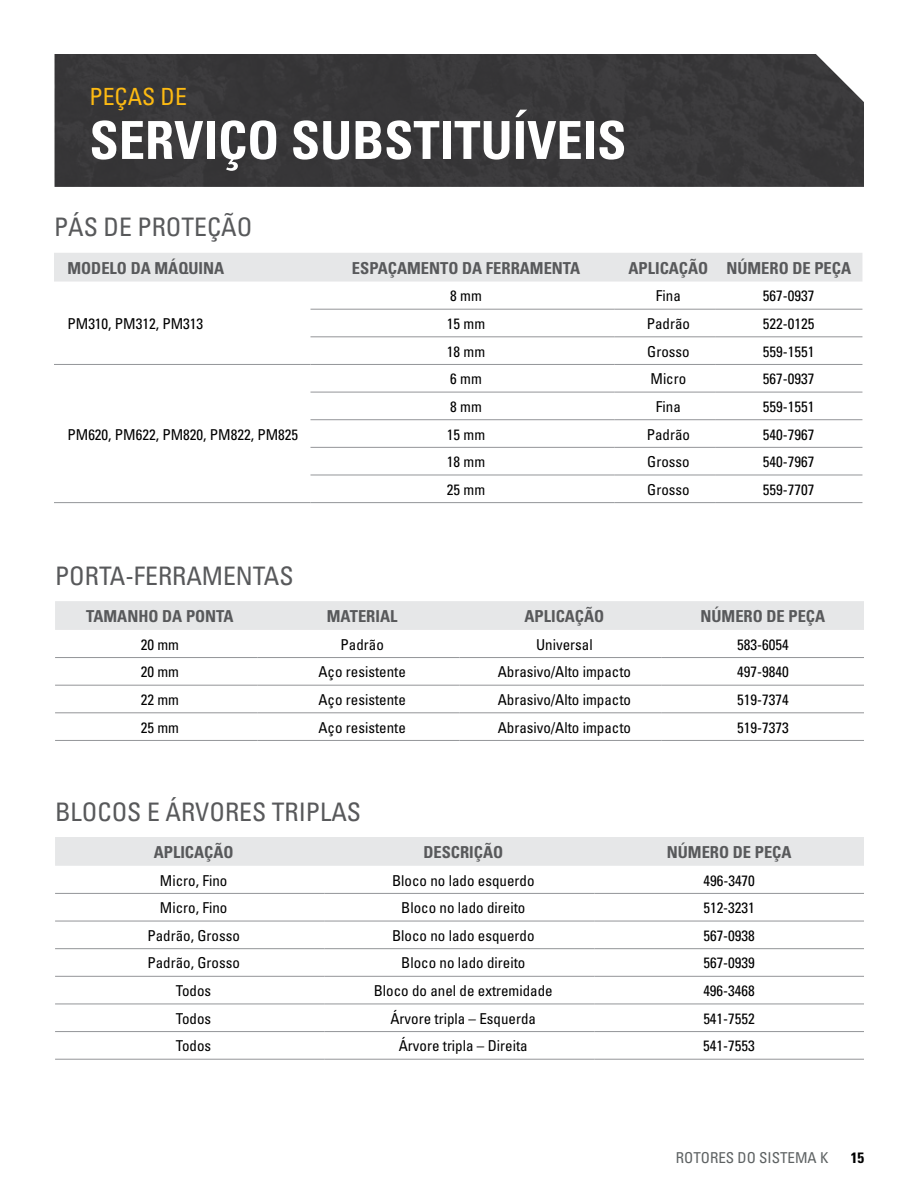
<style>
.page{position:relative;width:918px;height:1188px;background:#fff}
.page>*{position:absolute;margin:0;border:0;box-sizing:border-box;transform-origin:0 0}
.t1{font:700 condensed 52.5px "Univers";color:#fff}
.t2{font:condensed 25.5px "Univers";color:#58595b}
.t3{font:condensed 23.7px "Univers";color:#fdba12}
.t4{font:700 condensed 16.5px "Univers";color:#58595b}
.t5{font:condensed 15px "Univers";color:#000}
.t6{font:condensed 15px "Univers";color:#5e6263}
.t7{font:700 condensed 15px "Univers";color:#000}
</style>
<div class="page">
<div style="left:54px;top:253px;width:808px;height:29px;background:#e6e7e8"></div>
<hr style="left:310px;top:309px;width:304px;height:1px;background:#939598">
<hr style="left:614px;top:309px;width:101px;height:1px;background:#939598">
<hr style="left:715px;top:309px;width:147px;height:1px;background:#939598">
<hr style="left:310px;top:336px;width:304px;height:1px;background:#939598">
<hr style="left:614px;top:336px;width:101px;height:1px;background:#939598">
<hr style="left:715px;top:336px;width:147px;height:1px;background:#939598">
<hr style="left:54px;top:364px;width:256px;height:1px;background:#939598">
<hr style="left:310px;top:364px;width:304px;height:1px;background:#939598">
<hr style="left:614px;top:364px;width:101px;height:1px;background:#939598">
<hr style="left:715px;top:364px;width:147px;height:1px;background:#939598">
<hr style="left:310px;top:392px;width:304px;height:1px;background:#939598">
<hr style="left:614px;top:392px;width:101px;height:1px;background:#939598">
<hr style="left:715px;top:392px;width:147px;height:1px;background:#939598">
<hr style="left:310px;top:419px;width:304px;height:1px;background:#939598">
<hr style="left:614px;top:419px;width:101px;height:1px;background:#939598">
<hr style="left:715px;top:419px;width:147px;height:1px;background:#939598">
<hr style="left:310px;top:447px;width:304px;height:1px;background:#939598">
<hr style="left:614px;top:447px;width:101px;height:1px;background:#939598">
<hr style="left:715px;top:447px;width:147px;height:1px;background:#939598">
<hr style="left:310px;top:475px;width:304px;height:1px;background:#939598">
<hr style="left:614px;top:475px;width:101px;height:1px;background:#939598">
<hr style="left:715px;top:475px;width:147px;height:1px;background:#939598">
<hr style="left:54px;top:502px;width:256px;height:1px;background:#939598">
<hr style="left:310px;top:502px;width:304px;height:1px;background:#939598">
<hr style="left:614px;top:502px;width:101px;height:1px;background:#939598">
<hr style="left:715px;top:502px;width:147px;height:1px;background:#939598">
<div style="left:55px;top:54px;width:809px;height:133px;background:#383739"></div>
<div style="left:55px;top:601px;width:809px;height:29px;background:#e6e7e8"></div>
<hr style="left:55px;top:657px;width:202px;height:1px;background:#939598">
<hr style="left:257px;top:657px;width:203px;height:1px;background:#939598">
<hr style="left:460px;top:657px;width:202px;height:1px;background:#939598">
<hr style="left:662px;top:657px;width:202px;height:1px;background:#939598">
<hr style="left:55px;top:685px;width:202px;height:1px;background:#939598">
<hr style="left:257px;top:685px;width:203px;height:1px;background:#939598">
<hr style="left:460px;top:685px;width:202px;height:1px;background:#939598">
<hr style="left:662px;top:685px;width:202px;height:1px;background:#939598">
<hr style="left:55px;top:712px;width:202px;height:1px;background:#939598">
<hr style="left:257px;top:712px;width:203px;height:1px;background:#939598">
<hr style="left:460px;top:712px;width:202px;height:1px;background:#939598">
<hr style="left:662px;top:712px;width:202px;height:1px;background:#939598">
<hr style="left:55px;top:740px;width:202px;height:1px;background:#939598">
<hr style="left:257px;top:740px;width:203px;height:1px;background:#939598">
<hr style="left:460px;top:740px;width:202px;height:1px;background:#939598">
<hr style="left:662px;top:740px;width:202px;height:1px;background:#939598">
<div style="left:55px;top:837px;width:809px;height:29px;background:#e6e7e8"></div>
<hr style="left:55px;top:893px;width:270px;height:1px;background:#939598">
<hr style="left:325px;top:893px;width:269px;height:1px;background:#939598">
<hr style="left:594px;top:893px;width:270px;height:1px;background:#939598">
<hr style="left:55px;top:921px;width:270px;height:1px;background:#939598">
<hr style="left:325px;top:921px;width:269px;height:1px;background:#939598">
<hr style="left:594px;top:921px;width:270px;height:1px;background:#939598">
<hr style="left:55px;top:948px;width:270px;height:1px;background:#939598">
<hr style="left:325px;top:948px;width:269px;height:1px;background:#939598">
<hr style="left:594px;top:948px;width:270px;height:1px;background:#939598">
<hr style="left:55px;top:976px;width:270px;height:1px;background:#939598">
<hr style="left:325px;top:976px;width:269px;height:1px;background:#939598">
<hr style="left:594px;top:976px;width:270px;height:1px;background:#939598">
<hr style="left:55px;top:1004px;width:270px;height:1px;background:#939598">
<hr style="left:325px;top:1004px;width:269px;height:1px;background:#939598">
<hr style="left:594px;top:1004px;width:270px;height:1px;background:#939598">
<hr style="left:55px;top:1031px;width:270px;height:1px;background:#939598">
<hr style="left:325px;top:1031px;width:269px;height:1px;background:#939598">
<hr style="left:594px;top:1031px;width:270px;height:1px;background:#939598">
<hr style="left:55px;top:1059px;width:270px;height:1px;background:#939598">
<hr style="left:325px;top:1059px;width:269px;height:1px;background:#939598">
<hr style="left:594px;top:1059px;width:270px;height:1px;background:#939598">
<h3 class="t3" style="left:90px;top:82px;width:99px">PEÇAS DE</h3>
<h1 class="t1" style="left:90px;top:108px;width:538px">SERVIÇO SUBSTITUÍVEIS</h1>
<h2 class="t2" style="left:54px;top:211px;width:200px">PÁS DE PROTEÇÃO</h2>
<p class="t4" style="left:68px;top:258px;width:158px">MODELO DA MÁQUINA</p>
<p class="t4" style="left:352px;top:258px;width:230px">ESPAÇAMENTO DA FERRAMENTA</p>
<p class="t4" style="left:629px;top:258px;width:224px">APLICAÇÃO NÚMERO DE PEÇA</p>
<p class="t5" style="left:68px;top:314px;width:137px">PM310, PM312, PM313</p>
<p class="t5" style="left:68px;top:425px;width:232px">PM620, PM622, PM820, PM822, PM825</p>
<h2 class="t2" style="left:55px;top:559px;width:240px">PORTA-FERRAMENTAS</h2>
<p class="t5" style="left:450px;top:287px;width:33px">8 mm</p>
<p class="t5" style="left:656px;top:287px;width:26px">Fina</p>
<p class="t5" style="left:763px;top:287px;width:53px">567-0937</p>
<p class="t5" style="left:447px;top:314px;width:40px">15 mm</p>
<p class="t5" style="left:647px;top:314px;width:45px">Padrão</p>
<p class="t5" style="left:763px;top:314px;width:53px">522-0125</p>
<p class="t5" style="left:447px;top:342px;width:40px">18 mm</p>
<p class="t5" style="left:647px;top:342px;width:44px">Grosso</p>
<p class="t5" style="left:763px;top:342px;width:53px">559-1551</p>
<p class="t5" style="left:450px;top:369px;width:33px">6 mm</p>
<p class="t5" style="left:651px;top:369px;width:37px">Micro</p>
<p class="t5" style="left:763px;top:369px;width:53px">567-0937</p>
<p class="t5" style="left:450px;top:397px;width:33px">8 mm</p>
<p class="t5" style="left:656px;top:397px;width:26px">Fina</p>
<p class="t5" style="left:763px;top:397px;width:53px">559-1551</p>
<p class="t5" style="left:447px;top:425px;width:40px">15 mm</p>
<p class="t5" style="left:647px;top:425px;width:45px">Padrão</p>
<p class="t5" style="left:763px;top:425px;width:53px">540-7967</p>
<p class="t5" style="left:447px;top:452px;width:40px">18 mm</p>
<p class="t5" style="left:647px;top:452px;width:44px">Grosso</p>
<p class="t5" style="left:763px;top:452px;width:53px">540-7967</p>
<p class="t5" style="left:447px;top:480px;width:40px">25 mm</p>
<p class="t5" style="left:647px;top:480px;width:44px">Grosso</p>
<p class="t5" style="left:763px;top:480px;width:53px">559-7707</p>
<p class="t4" style="left:86px;top:606px;width:149px">TAMANHO DA PONTA</p>
<p class="t4" style="left:327px;top:606px;width:72px">MATERIAL</p>
<p class="t4" style="left:525px;top:606px;width:81px">APLICAÇÃO</p>
<p class="t4" style="left:701px;top:606px;width:126px">NÚMERO DE PEÇA</p>
<p class="t5" style="left:141px;top:635px;width:40px">20 mm</p>
<p class="t5" style="left:341px;top:635px;width:45px">Padrão</p>
<p class="t5" style="left:536px;top:635px;width:58px">Universal</p>
<p class="t5" style="left:737px;top:635px;width:53px">583-6054</p>
<p class="t5" style="left:141px;top:663px;width:40px">20 mm</p>
<p class="t5" style="left:318px;top:663px;width:89px">Aço resistente</p>
<p class="t5" style="left:498px;top:663px;width:135px">Abrasivo/Alto impacto</p>
<p class="t5" style="left:737px;top:663px;width:53px">497-9840</p>
<p class="t5" style="left:141px;top:690px;width:40px">22 mm</p>
<p class="t5" style="left:318px;top:690px;width:89px">Aço resistente</p>
<p class="t5" style="left:498px;top:690px;width:135px">Abrasivo/Alto impacto</p>
<p class="t5" style="left:737px;top:690px;width:53px">519-7374</p>
<p class="t5" style="left:141px;top:718px;width:40px">25 mm</p>
<p class="t5" style="left:318px;top:718px;width:89px">Aço resistente</p>
<p class="t5" style="left:498px;top:718px;width:135px">Abrasivo/Alto impacto</p>
<p class="t5" style="left:737px;top:718px;width:53px">519-7373</p>
<h2 class="t2" style="left:55px;top:795px;width:308px">BLOCOS E ÁRVORES TRIPLAS</h2>
<p class="t4" style="left:154px;top:842px;width:81px">APLICAÇÃO</p>
<p class="t4" style="left:423px;top:842px;width:81px">DESCRIÇÃO</p>
<p class="t4" style="left:667px;top:842px;width:126px">NÚMERO DE PEÇA</p>
<p class="t5" style="left:160px;top:871px;width:69px">Micro, Fino</p>
<p class="t5" style="left:392px;top:871px;width:144px">Bloco no lado esquerdo</p>
<p class="t5" style="left:703px;top:871px;width:53px">496-3470</p>
<p class="t5" style="left:160px;top:898px;width:69px">Micro, Fino</p>
<p class="t5" style="left:401px;top:898px;width:126px">Bloco no lado direito</p>
<p class="t5" style="left:703px;top:898px;width:53px">512-3231</p>
<p class="t5" style="left:147px;top:926px;width:94px">Padrão, Grosso</p>
<p class="t5" style="left:392px;top:926px;width:144px">Bloco no lado esquerdo</p>
<p class="t5" style="left:703px;top:926px;width:53px">567-0938</p>
<p class="t5" style="left:147px;top:954px;width:94px">Padrão, Grosso</p>
<p class="t5" style="left:401px;top:954px;width:126px">Bloco no lado direito</p>
<p class="t5" style="left:703px;top:954px;width:53px">567-0939</p>
<p class="t5" style="left:176px;top:981px;width:37px">Todos</p>
<p class="t5" style="left:374px;top:981px;width:181px">Bloco do anel de extremidade</p>
<p class="t5" style="left:703px;top:981px;width:53px">496-3468</p>
<p class="t5" style="left:176px;top:1009px;width:37px">Todos</p>
<p class="t5" style="left:390px;top:1009px;width:147px">Árvore tripla – Esquerda</p>
<p class="t5" style="left:703px;top:1009px;width:53px">541-7552</p>
<p class="t5" style="left:176px;top:1037px;width:37px">Todos</p>
<p class="t5" style="left:399px;top:1037px;width:131px">Árvore tripla – Direita</p>
<p class="t5" style="left:703px;top:1037px;width:53px">541-7553</p>
<p class="t6" style="left:676px;top:1148px;width:154px">ROTORES DO SISTEMA K</p>
<p class="t7" style="left:851px;top:1148px;width:15px">15</p>
</div>
